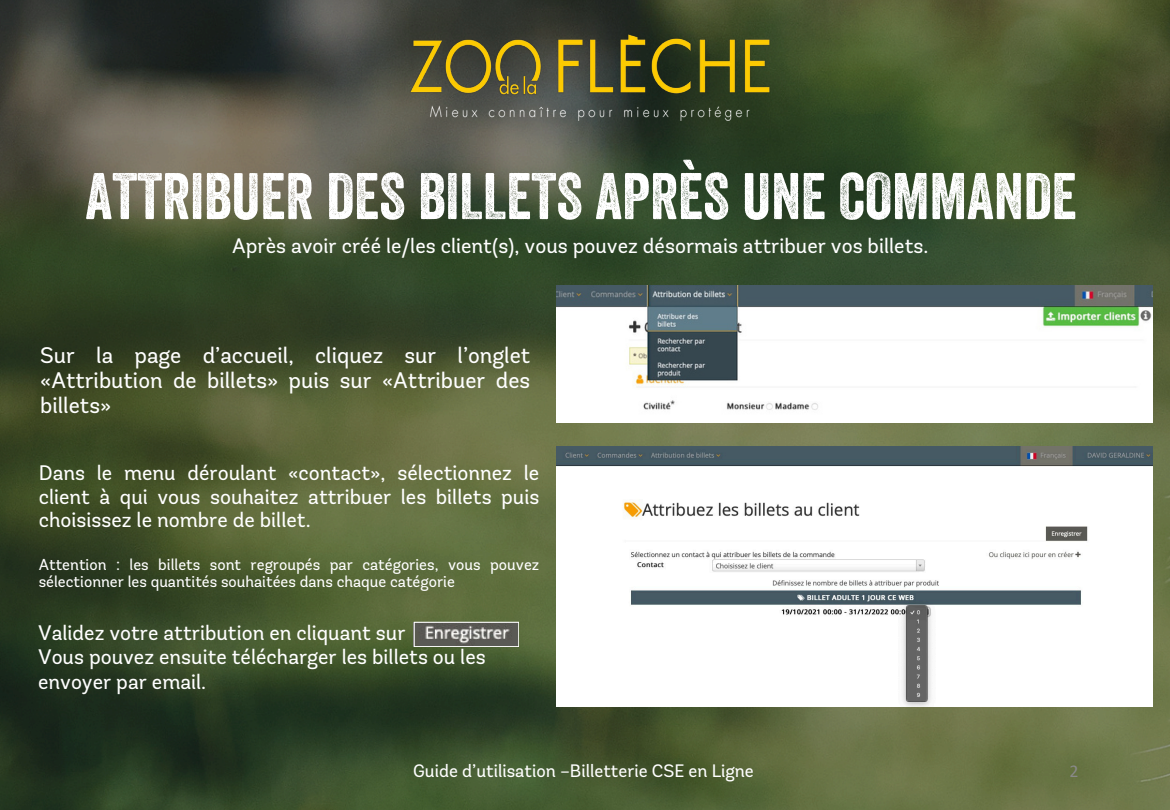
<style>
.page{position:relative;width:1170px;height:810px;background:#fff}
.page>*{position:absolute;margin:0;border:0;box-sizing:border-box;transform-origin:0 0}
.t1{font:63.6px "Veneer";color:#fff}
.t2{font:22.5px/24.8px "Andes";color:#fff;text-align:justify}
.t3{font:21px/24.8px "Andes";color:#fff}
.t4{font:18px "Andes";color:#fff}
.t5{font:18px "Calibri";color:#898989}
.t6{font:15.9px/16.8px "Andes";color:#fff}
</style>
<div class="page">
<img style="left:0;top:0;width:1170px;height:810px">
<img style="left:409px;top:33px;width:361px;height:87px">
<img style="left:557px;top:286px;width:596px;height:136px">
<img style="left:557px;top:447px;width:596px;height:259px">
<svg style="left:414px;top:622px;width:105px;height:25px;background:#807f7b"></svg>
<h2 class="t1" style="left:85px;top:173px;width:993px">ATTRIBUER DES BILLETS APRÈS UNE COMMANDE</h2>
<p class="t3" style="left:232px;top:235px;width:698px">Après avoir créé le/les client(s), vous pouvez désormais attribuer vos billets.</p>
<h3 class="t2" style="left:40px;top:345px;width:492px">Sur la page d’accueil, cliquez sur l’onglet «Attribution de billets» puis sur «Attribuer des billets»</h3>
<h2 class="t3" style="left:39px;top:463px;width:502px;line-height:23.7px;text-align:justify">Dans le menu déroulant «contact», sélectionnez le client à qui vous souhaitez attribuer les billets puis choisissez le nombre de billet.</h2>
<p class="t6" style="left:39px;top:558px;width:502px">Attention : les billets sont regroupés par catégories, vous pouvez sélectionner les quantités souhaitées dans chaque catégorie</p>
<p class="t3" style="left:38px;top:622px;width:449px">Validez votre attribution en cliquant sur<br>Vous pouvez ensuite télécharger les billets ou les envoyer par email.</p>
<p class="t4" style="left:413px;top:763px;width:342px">Guide d’utilisation –Billetterie CSE en Ligne</p>
<h1 class="t5" style="left:1069px;top:763px;width:11px">2</h1>
</div>
